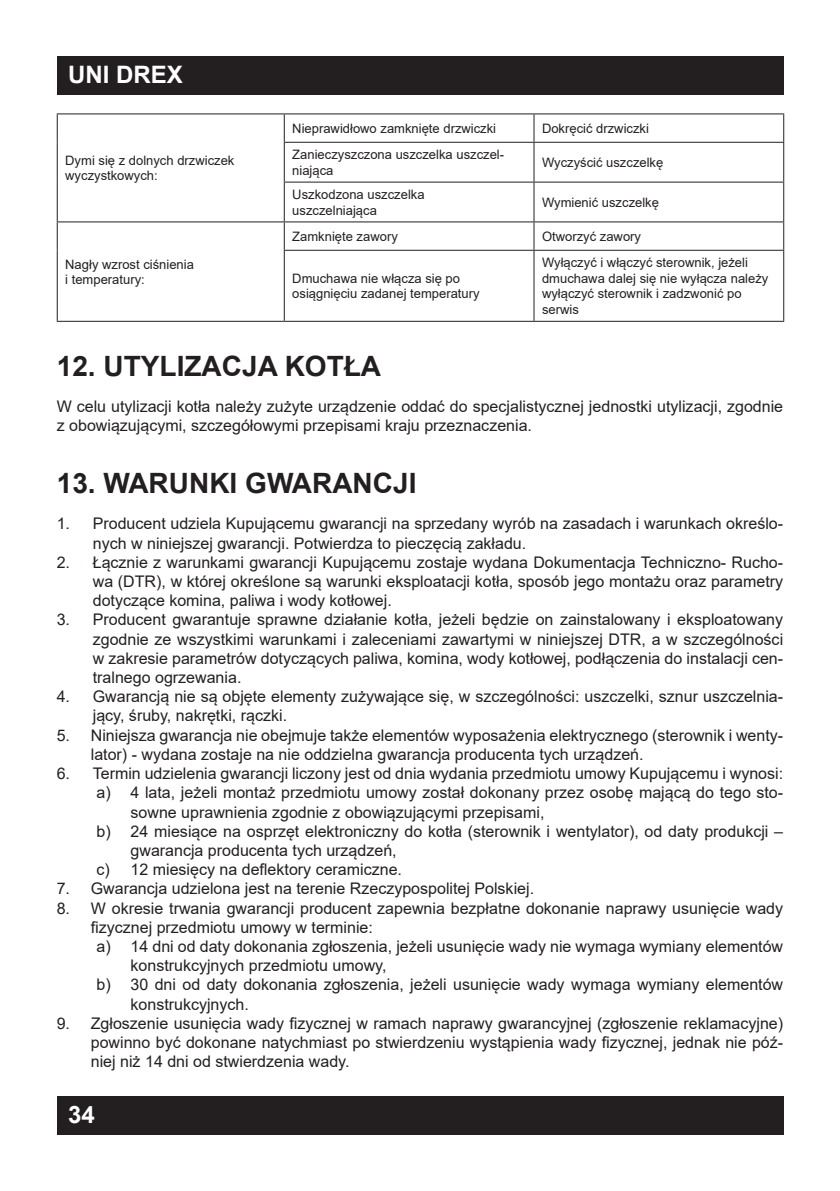
<style>
.page{position:relative;width:840px;height:1191px;background:#fff}
.page>*{position:absolute;margin:0;border:0;box-sizing:border-box;transform-origin:0 0}
.t1{font:700 28px "Arial";color:#231f20}
.t2{font:700 24px "Arial";color:#fff}
.srodek{font:16px/19.2px "Arial";color:#231f20}
.srodek-2{font:13px/15.6px "Arial";color:#231f20}
</style>
<div class="page">
<div style="left:57px;top:56px;width:726px;height:39px;background:#231f20"></div>
<div style="left:57px;top:1095px;width:726px;height:39px;background:#231f20"></div>
<hr style="left:57px;top:113px;width:227px;height:1px;background:#231f20">
<svg style="left:57px;top:114px;width:1px;height:28px"></svg>
<hr style="left:284px;top:113px;width:249px;height:1px;background:#231f20">
<svg style="left:283px;top:114px;width:1px;height:28px"></svg>
<hr style="left:533px;top:113px;width:250px;height:1px;background:#231f20">
<svg style="left:533px;top:114px;width:1px;height:28px"></svg>
<hr style="left:57px;top:142px;width:1px;height:40px;background:#231f20">
<hr style="left:283px;top:142px;width:250px;height:1px;background:#231f20">
<hr style="left:283px;top:143px;width:1px;height:39px;background:#231f20">
<hr style="left:533px;top:142px;width:250px;height:1px;background:#231f20">
<hr style="left:533px;top:143px;width:1px;height:39px;background:#231f20">
<hr style="left:782px;top:143px;width:1px;height:39px;background:#231f20">
<hr style="left:57px;top:182px;width:1px;height:39px;background:#231f20">
<hr style="left:283px;top:182px;width:250px;height:1px;background:#231f20">
<hr style="left:283px;top:183px;width:1px;height:38px;background:#231f20">
<hr style="left:533px;top:182px;width:250px;height:1px;background:#231f20">
<hr style="left:533px;top:183px;width:1px;height:38px;background:#231f20">
<hr style="left:782px;top:183px;width:1px;height:38px;background:#231f20">
<hr style="left:57px;top:221px;width:227px;height:1px;background:#231f20">
<svg style="left:57px;top:222px;width:1px;height:28px"></svg>
<hr style="left:284px;top:221px;width:249px;height:1px;background:#231f20">
<svg style="left:283px;top:222px;width:1px;height:28px"></svg>
<hr style="left:533px;top:221px;width:250px;height:1px;background:#231f20">
<svg style="left:533px;top:222px;width:1px;height:28px"></svg>
<hr style="left:57px;top:250px;width:1px;height:71px;background:#231f20">
<hr style="left:283px;top:250px;width:250px;height:1px;background:#231f20">
<hr style="left:283px;top:251px;width:1px;height:70px;background:#231f20">
<hr style="left:533px;top:250px;width:250px;height:1px;background:#231f20">
<hr style="left:533px;top:251px;width:1px;height:70px;background:#231f20">
<hr style="left:782px;top:251px;width:1px;height:70px;background:#231f20">
<hr style="left:57px;top:321px;width:227px;height:1px;background:#231f20">
<hr style="left:284px;top:321px;width:249px;height:1px;background:#231f20">
<hr style="left:533px;top:321px;width:250px;height:1px;background:#231f20">
<h2 class="t2" style="left:68px;top:58px;width:116px">UNI DREX</h2>
<p class="srodek-2" style="left:65px;top:152px;width:171px">Dymi się z dolnych drzwiczek</p>
<p class="srodek-2" style="left:65px;top:168px;width:94px">wyczystkowych:</p>
<p class="srodek-2" style="left:65px;top:256px;width:130px">Nagły wzrost ciśnienia i temperatury:</p>
<p class="srodek-2" style="left:292px;top:120px;width:205px">Nieprawidłowo zamknięte drzwiczki</p>
<p class="srodek-2" style="left:541px;top:120px;width:108px">Dokręcić drzwiczki</p>
<p class="srodek-2" style="left:292px;top:147px;width:213px">Zanieczyszczona uszczelka uszczel&shy;niająca</p>
<p class="srodek-2" style="left:541px;top:154px;width:123px">Wyczyścić uszczelkę</p>
<p class="srodek-2" style="left:292px;top:186px;width:134px">Uszkodzona uszczelka</p>
<p class="srodek-2" style="left:292px;top:202px;width:86px">uszczelniająca</p>
<p class="srodek-2" style="left:541px;top:194px;width:118px">Wymienić uszczelkę</p>
<p class="srodek-2" style="left:292px;top:228px;width:107px">Zamknięte zawory</p>
<p class="srodek-2" style="left:541px;top:228px;width:100px">Otworzyć zawory</p>
<p class="srodek-2" style="left:292px;top:270px;width:169px">Dmuchawa nie włącza się po</p>
<p class="srodek-2" style="left:292px;top:286px;width:189px">osiągnięciu zadanej temperatury</p>
<p class="srodek-2" style="left:541px;top:255px;width:228px">Wyłączyć i włączyć sterownik, jeżeli dmuchawa dalej się nie wyłącza należy wyłączyć sterownik i zadzwonić po serwis</p>
<p class="t1" style="left:57px;top:346px;width:326px">12. UTYLIZACJA KOTŁA</p>
<p class="srodek" style="left:57px;top:397px;width:727px">W celu utylizacji kotła należy zużyte urządzenie oddać do specjalistycznej jednostki utylizacji, zgodnie z obowiązującymi, szczegółowymi przepisami kraju przeznaczenia.</p>
<p class="t1" style="left:57px;top:463px;width:361px">13. WARUNKI GWARANCJI</p>
<p class="srodek" style="left:93px;top:514px;width:691px;text-indent:-36px">1. Producent udziela Kupującemu gwarancji na sprzedany wyrób na zasadach i warunkach określo&shy;nych w niniejszej gwarancji. Potwierdza to pieczęcią zakładu.</p>
<p class="srodek" style="left:93px;top:552px;width:691px;text-align:justify;text-indent:-36px">2. Łącznie z warunkami gwarancji Kupującemu zostaje wydana Dokumentacja Techniczno- Rucho&shy;wa (DTR), w której określone są warunki eksploatacji kotła, sposób jego montażu oraz parametry dotyczące komina, paliwa i wody kotłowej.</p>
<p class="srodek" style="left:93px;top:610px;width:691px;text-align:justify;text-indent:-36px">3. Producent gwarantuje sprawne działanie kotła, jeżeli będzie on zainstalowany i eksploatowany zgodnie ze wszystkimi warunkami i zaleceniami zawartymi w niniejszej DTR, a w szczególności w zakresie parametrów dotyczących paliwa, komina, wody kotłowej, podłączenia do instalacji cen&shy;tralnego ogrzewania.</p>
<p class="srodek" style="left:93px;top:687px;width:691px;text-indent:-36px">4. Gwarancją nie są objęte elementy zużywające się, w szczególności: uszczelki, sznur uszczelnia&shy;jący, śruby, nakrętki, rączki.</p>
<p class="srodek" style="left:91px;top:725px;width:693px;text-indent:-34px">5. Niniejsza gwarancja nie obejmuje także elementów wyposażenia elektrycznego (sterownik i wenty&shy;lator) - wydana zostaje na nie oddzielna gwarancja producenta tych urządzeń.</p>
<p class="srodek" style="left:57px;top:763px;width:727px">6. Termin udzielenia gwarancji liczony jest od dnia wydania przedmiotu umowy Kupującemu i wynosi:</p>
<p class="srodek" style="left:130px;top:783px;width:653px;text-indent:-34px">a) 4 lata, jeżeli montaż przedmiotu umowy został dokonany przez osobę mającą do tego sto&shy;sowne uprawnienia zgodnie z obowiązującymi przepisami,</p>
<p class="srodek" style="left:130px;top:821px;width:653px;text-indent:-34px">b) 24 miesiące na osprzęt elektroniczny do kotła (sterownik i wentylator), od daty produkcji – gwarancja producenta tych urządzeń,</p>
<p class="srodek" style="left:96px;top:859px;width:307px">c) 12 miesięcy na deflektory ceramiczne.</p>
<p class="srodek" style="left:57px;top:879px;width:478px">7. Gwarancja udzielona jest na terenie Rzeczypospolitej Polskiej.</p>
<p class="srodek" style="left:91px;top:898px;width:693px;text-indent:-34px">8. W okresie trwania gwarancji producent zapewnia bezpłatne dokonanie naprawy usunięcie wady fizycznej przedmiotu umowy w terminie:</p>
<p class="srodek" style="left:130px;top:936px;width:653px;text-indent:-34px">a) 14 dni od daty dokonania zgłoszenia, jeżeli usunięcie wady nie wymaga wymiany elementów konstrukcyjnych przedmiotu umowy,</p>
<p class="srodek" style="left:130px;top:975px;width:653px;text-indent:-34px">b) 30 dni od daty dokonania zgłoszenia, jeżeli usunięcie wady wymaga wymiany elementów konstrukcyjnych.</p>
<p class="srodek" style="left:91px;top:1013px;width:693px;text-align:justify;text-indent:-34px">9. Zgłoszenie usunięcia wady fizycznej w ramach naprawy gwarancyjnej (zgłoszenie reklamacyjne) powinno być dokonane natychmiast po stwierdzeniu wystąpienia wady fizycznej, jednak nie póź&shy;niej niż 14 dni od stwierdzenia wady.</p>
<h2 class="t2" style="left:68px;top:1097px;width:28px">34</h2>
</div>
